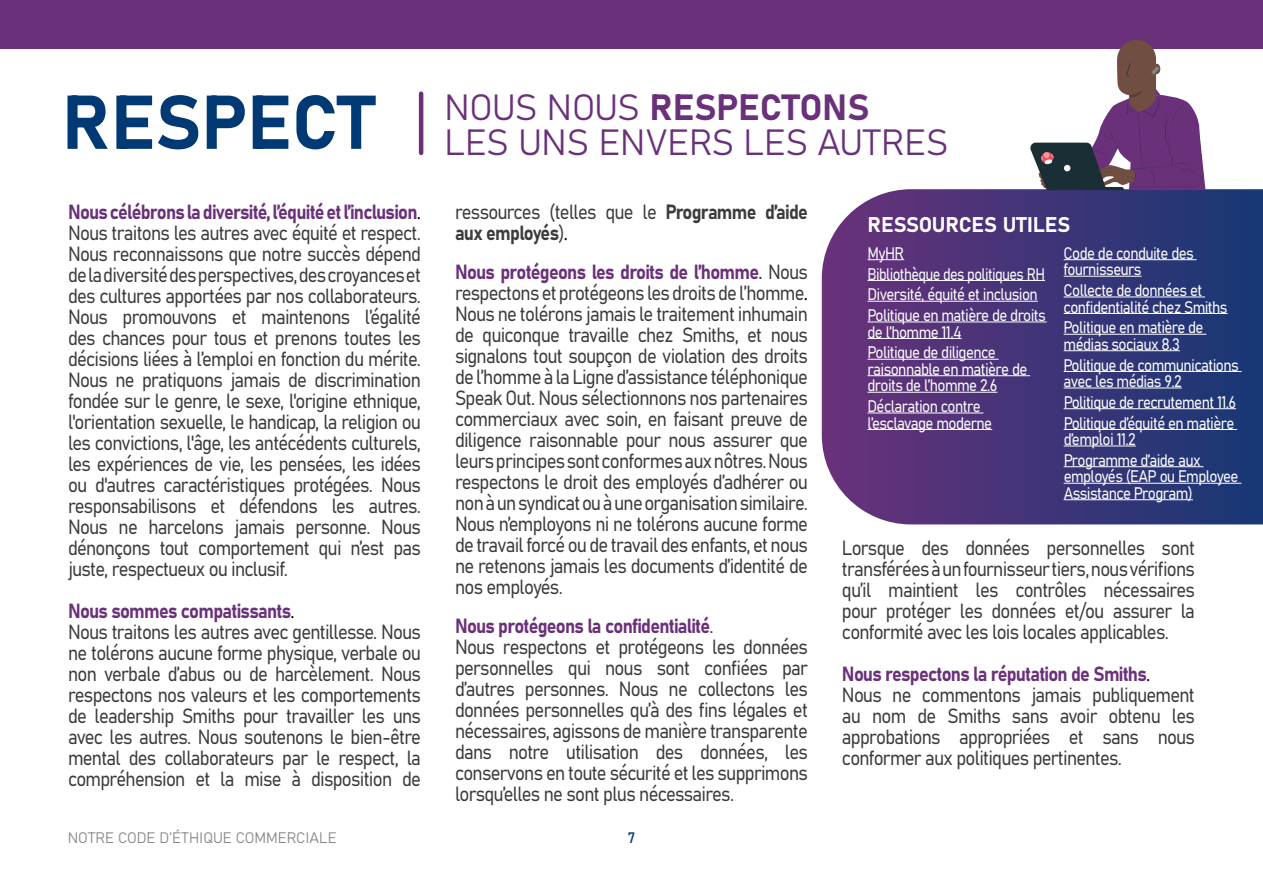
<style>
.page{position:relative;width:1263px;height:893px;background:#fff}
.page>*{position:absolute;margin:0;border:0;box-sizing:border-box;transform-origin:0 0}
.t1{font:36px/34.5px "Bahnschrift";color:#6a317a}
.t2{font:21px "Bahnschrift";color:#fff}
.t3{font:20.25px/21px "Bahnschrift";letter-spacing:-.04em;color:#3c3c3b;scale:.9 1}
.t4{font:16.5px/16.5px "Bahnschrift";letter-spacing:-.04em;color:#fff;scale:.9 1}
.t5{font:15px "Bahnschrift";color:#878787}
.t6{font:15px "Bahnschrift";color:#003973}
.s1{font-size:75px;color:#003973}
.s2{color:#6a317a}
.s3{font-family:"Minion Pro";color:#000}
</style>
<div class="page">
<div style="left:0;top:0;width:1263px;height:49px;background:#6a317a"></div>
<svg style="left:822px;top:189px;width:441px;height:335px;background:#453a7b"></svg>
<svg style="left:1029px;top:40px;width:176px;height:151px"></svg>
<hr style="left:419px;top:94px;width:4px;height:59px;background:#6a317a">
<hr style="left:867px;top:259px;width:37px;height:1px;background:#fff">
<hr style="left:867px;top:280px;width:178px;height:1px;background:#fff">
<hr style="left:867px;top:301px;width:171px;height:1px;background:#fff">
<hr style="left:867px;top:322px;width:180px;height:1px;background:#fff">
<hr style="left:867px;top:338px;width:94px;height:1px;background:#fff">
<hr style="left:867px;top:359px;width:132px;height:1px;background:#fff">
<hr style="left:867px;top:375px;width:163px;height:1px;background:#fff">
<hr style="left:867px;top:392px;width:130px;height:1px;background:#fff">
<hr style="left:867px;top:413px;width:116px;height:1px;background:#fff">
<hr style="left:867px;top:429px;width:125px;height:1px;background:#fff">
<hr style="left:1064px;top:259px;width:132px;height:1px;background:#fff">
<hr style="left:1064px;top:276px;width:77px;height:1px;background:#fff">
<hr style="left:1064px;top:297px;width:141px;height:1px;background:#fff">
<hr style="left:1064px;top:313px;width:163px;height:1px;background:#fff">
<hr style="left:1064px;top:334px;width:142px;height:1px;background:#fff">
<hr style="left:1064px;top:350px;width:116px;height:1px;background:#fff">
<hr style="left:1064px;top:371px;width:177px;height:1px;background:#fff">
<hr style="left:1064px;top:388px;width:118px;height:1px;background:#fff">
<hr style="left:1064px;top:408px;width:172px;height:1px;background:#fff">
<hr style="left:1064px;top:429px;width:173px;height:1px;background:#fff">
<hr style="left:1064px;top:446px;width:72px;height:1px;background:#fff">
<hr style="left:1064px;top:466px;width:139px;height:1px;background:#fff">
<hr style="left:1064px;top:483px;width:177px;height:1px;background:#fff">
<hr style="left:1064px;top:499px;width:129px;height:1px;background:#fff">
<h1 class="t1" style="left:444px;top:88px;width:505px;text-indent:-383px"><span class="s1">RESPECT</span> NOUS NOUS RESPECTONS<br>LES UNS ENVERS LES AUTRES</h1>
<p class="t3" style="left:68px;top:200px;width:394px;text-align:justify"><span class="s2">Nous célébrons la diversité, l’équité et l’inclusion</span><span class="s3">.<br></span>Nous traitons les autres avec équité et respect.<br>Nous reconnaissons que notre succès dépend de la diversité des perspectives, des croyances et des cultures apportées par nos collaborateurs.<br>Nous promouvons et maintenons l’égalité des chances pour tous et prenons toutes les décisions liées à l’emploi en fonction du mérite.<br>Nous ne pratiquons jamais de discrimination fondée sur le genre, le sexe, l'origine ethnique, l'orientation sexuelle, le handicap, la religion ou les convictions, l'âge, les antécédents culturels, les expériences de vie, les pensées, les idées ou d'autres caractéristiques protégées. Nous responsabilisons et défendons les autres.<br>Nous ne harcelons jamais personne. Nous dénonçons tout comportement qui n’est pas juste, respectueux ou inclusif.</p>
<p class="t3" style="left:68px;top:599px;width:394px"><span class="s2">Nous sommes compatissants</span><span class="s3">.<br></span>Nous traitons les autres avec gentillesse. Nous ne tolérons aucune forme physique, verbale ou non verbale d’abus ou de harcèlement. Nous respectons nos valeurs et les comportements de leadership Smiths pour travailler les uns avec les autres. Nous soutenons le bien-être mental des collaborateurs par le respect, la compréhension et la mise à disposition de</p>
<p class="t3" style="left:455px;top:200px;width:394px">ressources (telles que le Programme d’aide aux employés)<span class="s3">.</span></p>
<p class="t3" style="left:455px;top:260px;width:394px;text-align:justify"><span class="s2">Nous protégeons les droits de l’homme</span>. Nous respectons et protégeons les droits de l’homme<span class="s3">.<br></span>Nous ne tolérons jamais le traitement inhumain de quiconque travaille chez Smiths, et nous signalons tout soupçon de violation des droits de l’homme à la Ligne d’assistance téléphonique Speak Out. Nous sélectionnons nos partenaires commerciaux avec soin, en faisant preuve de diligence raisonnable pour nous assurer que leurs principes sont conformes aux nôtres. Nous respectons le droit des employés d’adhérer ou non à un syndicat ou à une organisation similaire.<br>Nous n’employons ni ne tolérons aucune forme de travail forcé ou de travail des enfants, et nous ne retenons jamais les documents d’identité de nos employés.</p>
<p class="t3" style="left:455px;top:614px;width:394px"><span class="s2">Nous protégeons la confidentialité</span>.<br>Nous respectons et protégeons les données personnelles qui nous sont confiées par d’autres personnes. Nous ne collectons les données personnelles qu’à des fins légales et nécessaires, agissons de manière transparente dans notre utilisation des données, les conservons en toute sécurité et les supprimons lorsqu’elles ne sont plus nécessaires.</p>
<p class="t5" style="left:68px;top:827px;width:270px">NOTRE CODE D’ÉTHIQUE COMMERCIALE</p>
<p class="t6" style="left:628px;top:826px;width:9px">7</p>
<p class="t2" style="left:867px;top:209px;width:204px">RESSOURCES UTILES</p>
<p class="t4" style="left:867px;top:242px;width:200px;line-height:20.7px">MyHR<br>Bibliothèque des politiques RH<br>Diversité, équité et inclusion<br>Politique en matière de droits</p>
<p class="t4" style="left:867px;top:320px;width:144px;line-height:20.7px">de l’homme 11.4<br>Politique de diligence</p>
<p class="t4" style="left:867px;top:360px;width:179px">raisonnable en matière de droits de l’homme 2.6</p>
<p class="t4" style="left:867px;top:397px;width:140px">Déclaration contre l’esclavage moderne</p>
<p class="t4" style="left:1064px;top:244px;width:146px">Code de conduite des fournisseurs</p>
<p class="t4" style="left:1064px;top:281px;width:184px">Collecte de données et confidentialité chez Smiths</p>
<p class="t4" style="left:1064px;top:318px;width:157px">Politique en matière de médias sociaux 8.3</p>
<p class="t4" style="left:1064px;top:355px;width:196px">Politique de communications avec les médias 9.2</p>
<p class="t4" style="left:1064px;top:391px;width:193px;line-height:20.7px">Politique de recrutement 11.6<br>Politique d’équité en matière</p>
<p class="t4" style="left:1064px;top:428px;width:154px;line-height:20.7px">d’emploi 11.2<br>Programme d’aide aux</p>
<p class="t4" style="left:1064px;top:467px;width:196px">employés (EAP ou Employee<br>Assistance Program)</p>
<p class="t3" style="left:842px;top:536px;width:394px;text-align:justify">Lorsque des données personnelles sont transférées à un fournisseur tiers, nous vérifions qu’il maintient les contrôles nécessaires pour protéger les données et/ou assurer la conformité avec les lois locales applicables.</p>
<p class="t3" style="left:842px;top:662px;width:394px"><span class="s2">Nous respectons la réputation de Smiths</span><span class="s3">.<br></span>Nous ne commentons jamais publiquement au nom de Smiths sans avoir obtenu les approbations appropriées et sans nous conformer aux politiques pertinentes.</p>
</div>
